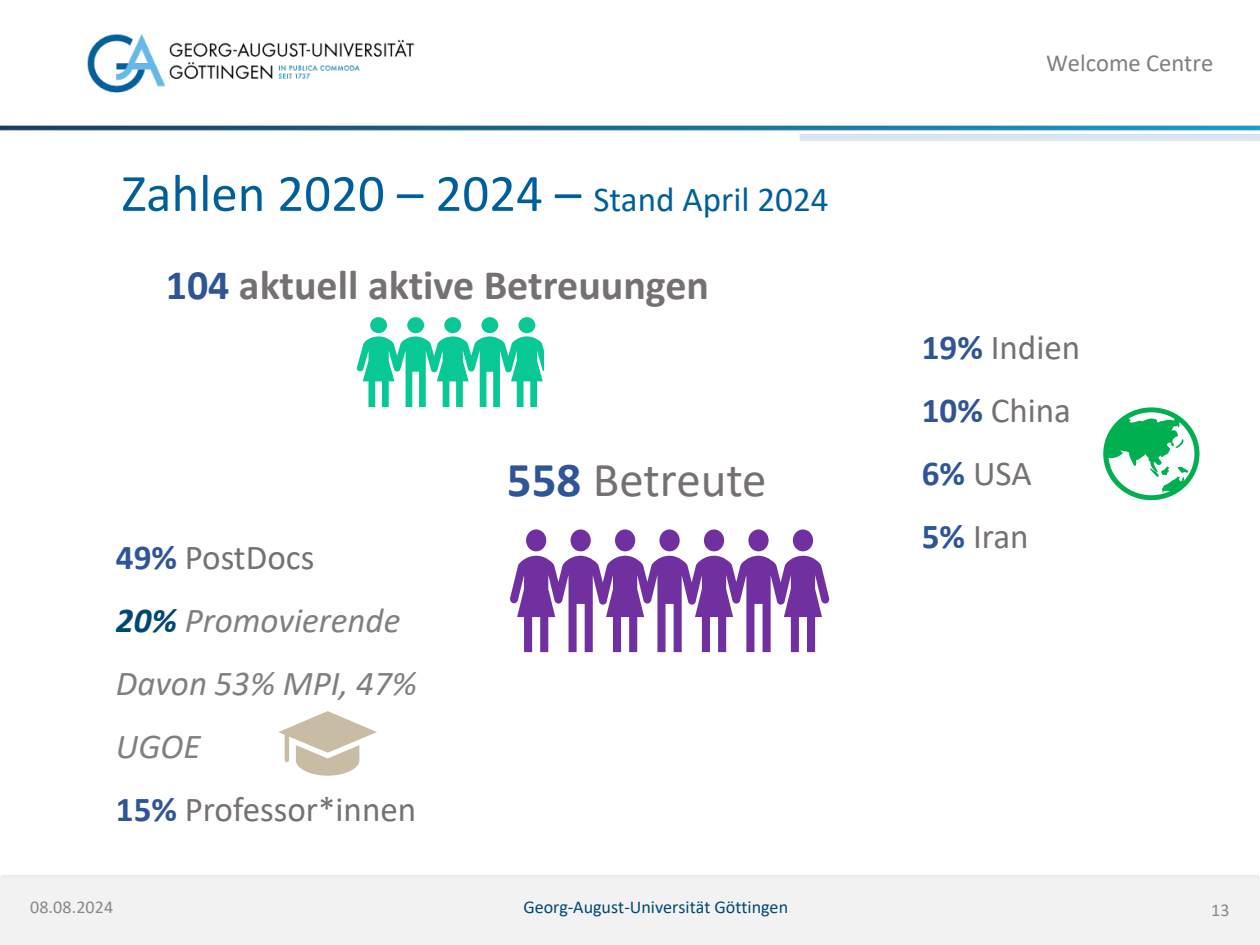
<style>
.page{position:relative;width:1260px;height:945px;background:#fff}
.page>*{position:absolute;margin:0;border:0;box-sizing:border-box;transform-origin:0 0}
.t1{font:52.85px "Calibri";color:#005f9b}
.t2{font:49px "Calibri";color:#767171}
.t3{font:700 42px "Calibri";color:#767171}
.t4{font:35px/63px "Calibri";color:#767171}
.t5{font:italic 35px/63px "Calibri";color:#7f7f7f}
.t6{font:24.5px "Calibri";color:#7f7f7f}
.t7{font:18.03px "Calibri";color:#004774}
.t8{font:18.03px "Calibri";letter-spacing:.005em;color:#898989}
.s1{font-size:35px}
.s2{color:#2f5597}
.s3{font-weight:700;color:#2f5597}
.s4{font-weight:700;color:#004774}
</style>
<div class="page">
<img style="left:1px;top:34px;width:1258px;height:845px">
<div style="left:0;top:879px;width:1260px;height:66px;background:#f2f2f2"></div>
<svg style="left:1103px;top:407px;width:97px;height:94px"></svg>
<svg style="left:278px;top:711px;width:99px;height:65px"></svg>
<div style="left:748px;top:529px;width:21px;height:22px;background:#7030a0;border-radius:50%"></div>
<div style="left:793px;top:529px;width:20px;height:22px;background:#7030a0;border-radius:50%"></div>
<div style="left:659px;top:529px;width:21px;height:22px;background:#7030a0;border-radius:50%"></div>
<div style="left:704px;top:529px;width:20px;height:22px;background:#7030a0;border-radius:50%"></div>
<div style="left:571px;top:529px;width:20px;height:22px;background:#7030a0;border-radius:50%"></div>
<div style="left:615px;top:529px;width:20px;height:22px;background:#7030a0;border-radius:50%"></div>
<div style="left:526px;top:529px;width:20px;height:22px;background:#7030a0;border-radius:50%"></div>
<svg style="left:510px;top:556px;width:319px;height:96px"></svg>
<div style="left:481px;top:317px;width:17px;height:16px;background:#08c896;border-radius:50%"></div>
<div style="left:518px;top:317px;width:17px;height:16px;background:#08c896;border-radius:50%"></div>
<div style="left:407px;top:317px;width:17px;height:16px;background:#08c896;border-radius:50%"></div>
<div style="left:444px;top:317px;width:17px;height:16px;background:#08c896;border-radius:50%"></div>
<div style="left:370px;top:317px;width:17px;height:16px;background:#08c896;border-radius:50%"></div>
<svg style="left:356px;top:336px;width:187px;height:71px"></svg>
<h1 class="t1" style="left:122px;top:157px;width:709px">Zahlen 2020 – 2024 – <span class="s1">Stand April 2024</span></h1>
<p class="t3" style="left:166px;top:255px;width:545px"><span class="s2">104</span> aktuell aktive Betreuungen</p>
<p class="t4" style="left:116px;top:525px;width:200px"><span class="s3">49%</span> PostDocs</p>
<p class="t5" style="left:116px;top:587px;width:286px"><span class="s4">20%</span> Promovierende</p>
<p class="t5" style="left:116px;top:650px;width:303px">Davon 53% MPI, 47%<br>UGOE</p>
<p class="t4" style="left:116px;top:777px;width:302px"><span class="s3">15%</span> Professor*innen</p>
<p class="t2" style="left:507px;top:445px;width:261px"><span class="s3">558</span> Betreute</p>
<p class="t6" style="left:1046px;top:46px;width:169px">Welcome Centre</p>
<p class="t4" style="left:922px;top:315px;width:160px"><span class="s3">19%</span> Indien<br><span class="s3">10%</span> China<br><span class="s3">6%</span> USA<br><span class="s3">5%</span> Iran</p>
<p class="t8" style="left:30px;top:894px;width:85px">08.08.2024</p>
<p class="t7" style="left:523px;top:894px;width:266px">Georg-August-Universität Göttingen</p>
<p class="t8" style="left:1211px;top:898px;width:20px">13</p>
</div>
